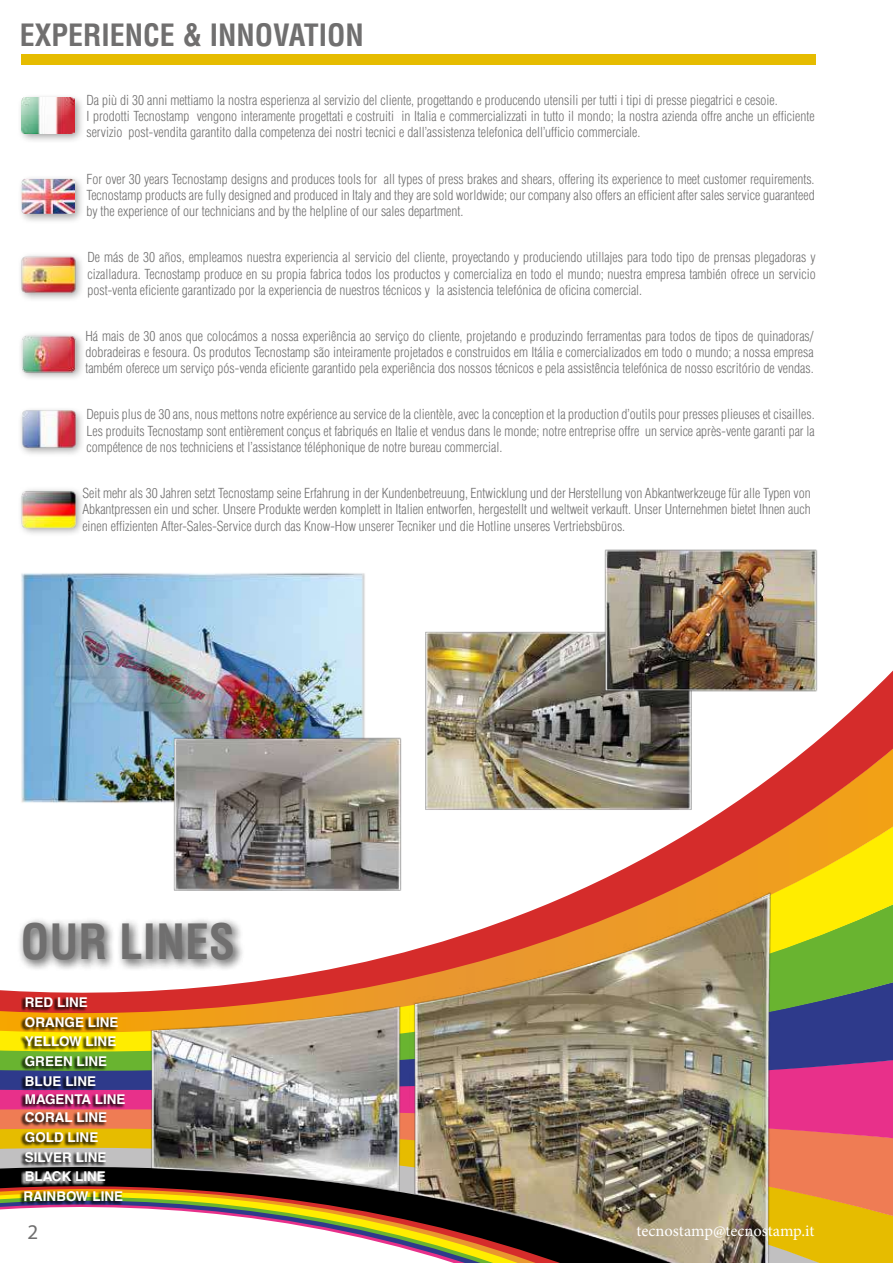
<style>
.page{position:relative;width:893px;height:1263px;background:#fff}
.page>*{position:absolute;margin:0;border:0;box-sizing:border-box;transform-origin:0 0}
.t1{font:700 condensed 47.4px "Helvetica";color:#706f6f}
.t2{font:700 condensed 30px "Helvetica";color:#706f6f}
.t3{font:21px "Myriad Pro";color:#706f6f}
.t4{font:16.5px "Minion Pro";letter-spacing:-.005em;color:#fff}
.t5{font:300 condensed 13.5px/16.2px "Helvetica";color:#706f6f;text-align:justify}
.t6{font:700 13.5px "Helvetica";color:#fff}
</style>
<div class="page">
<img style="left:21px;top:573px;width:344px;height:66px">
<svg style="left:0;top:1164px;width:893px;height:99px"></svg>
<svg style="left:0;top:1092px;width:893px;height:72px"></svg>
<svg style="left:0;top:639px;width:893px;height:390px"></svg>
<div style="left:19px;top:1190px;width:104px;height:15px;background:#000;opacity:.75"></div>
<div style="left:21px;top:1171px;width:85px;height:15px;background:#fff;opacity:.75"></div>
<div style="left:20px;top:1152px;width:87px;height:15px;background:#000;opacity:.75"></div>
<div style="left:20px;top:1131px;width:78px;height:15px;background:#000;opacity:.75"></div>
<div style="left:20px;top:1112px;width:87px;height:15px;background:#000;opacity:.75"></div>
<div style="left:20px;top:1093px;width:106px;height:15px;background:#000;opacity:.75"></div>
<div style="left:21px;top:1075px;width:75px;height:15px;background:#000;opacity:.75"></div>
<div style="left:20px;top:1055px;width:87px;height:15px;background:#000;opacity:.75"></div>
<div style="left:20px;top:1036px;width:96px;height:15px;background:#000;opacity:.75"></div>
<div style="left:20px;top:1016px;width:99px;height:15px;background:#000;opacity:.75"></div>
<div style="left:21px;top:997px;width:67px;height:15px;background:#000;opacity:.75"></div>
<div style="left:17px;top:917px;width:228px;height:55px;background:#000;opacity:.75"></div>
<img style="left:409px;top:885px;width:365px;height:377px">
<img style="left:145px;top:1005px;width:271px;height:189px">
<img style="left:161px;top:722px;width:252px;height:179px">
<img style="left:411px;top:631px;width:294px;height:190px">
<img style="left:593px;top:549px;width:234px;height:148px">
<div style="left:17px;top:93px;width:68px;height:51px;background:#000;opacity:.36"></div>
<img style="left:22px;top:98px;width:53px;height:35px">
<div style="left:17px;top:174px;width:68px;height:50px;background:#000;opacity:.36"></div>
<img style="left:22px;top:178px;width:53px;height:36px">
<div style="left:17px;top:252px;width:68px;height:51px;background:#000;opacity:.36"></div>
<img style="left:18px;top:253px;width:61px;height:43px">
<div style="left:17px;top:331px;width:68px;height:50px;background:#f9f9f9"></div>
<img style="left:21px;top:335px;width:60px;height:42px">
<div style="left:17px;top:406px;width:69px;height:51px;background:#000;opacity:.36"></div>
<img style="left:20px;top:410px;width:58px;height:40px">
<div style="left:17px;top:486px;width:69px;height:51px;background:#000;opacity:.36"></div>
<img style="left:18px;top:488px;width:61px;height:41px">
<img style="left:48px;top:658px;width:279px;height:58px">
<img style="left:453px;top:701px;width:210px;height:43px">
<img style="left:622px;top:598px;width:169px;height:35px">
<img style="left:197px;top:795px;width:180px;height:36px">
<img style="left:169px;top:1081px;width:212px;height:43px">
<img style="left:452px;top:1074px;width:280px;height:57px">
<div style="left:21px;top:54px;width:795px;height:11px;background:#e6bc00"></div>
<h2 class="t2" style="left:20px;top:16px;width:345px">EXPERIENCE &amp; INNOVATION</h2>
<p class="t5" style="left:86px;top:92px;width:730px;text-align:left">Da più di 30 anni mettiamo la nostra esperienza al servizio del cliente, progettando e producendo utensili per tutti i tipi di presse piegatrici e cesoie.<br>I prodotti Tecnostamp vengono interamente progettati e costruiti in Italia e commercializzati in tutto il mondo; la nostra azienda offre anche un efficiente servizio post-vendita garantito dalla competenza dei nostri tecnici e dall’assistenza telefonica dell’ufficio commerciale.</p>
<p class="t5" style="left:86px;top:170px;width:730px">For over 30 years Tecnostamp designs and produces tools for all types of press brakes and shears, offering its experience to meet customer requirements.<br>Tecnostamp products are fully designed and produced in Italy and they are sold worldwide; our company also offers an efficient after sales service guaranteed by the experience of our technicians and by the helpline of our sales department.</p>
<p class="t5" style="left:87px;top:249px;width:730px">De más de 30 años, empleamos nuestra experiencia al servicio del cliente, proyectando y produciendo utillajes para todo tipo de prensas plegadoras y cizalladura. Tecnostamp produce en su propia fabrica todos los productos y comercializa en todo el mundo; nuestra empresa también ofrece un servicio post-venta eficiente garantizado por la experiencia de nuestros técnicos y la asistencia telefónica de oficina comercial.</p>
<p class="t5" style="left:85px;top:327px;width:730px">Há mais de 30 anos que colocámos a nossa experiência ao serviço do cliente, projetando e produzindo ferramentas para todos de tipos de quinadoras/ dobradeiras e fesoura. Os produtos Tecnostamp são inteiramente projetados e construidos em Itália e comercializados em todo o mundo; a nossa empresa também oferece um serviço pós-venda eficiente garantido pela experiência dos nossos técnicos e pela assistência telefónica de nosso escritório de vendas.</p>
<p class="t5" style="left:86px;top:406px;width:730px">Depuis plus de 30 ans, nous mettons notre expérience au service de la clientèle, avec la conception et la production d’outils pour presses plieuses et cisailles.<br>Les produits Tecnostamp sont entièrement conçus et fabriqués en Italie et vendus dans le monde; notre entreprise offre un service après-vente garanti par la compétence de nos techniciens et l’assistance téléphonique de notre bureau commercial.</p>
<p class="t5" style="left:82px;top:485px;width:730px">Seit mehr als 30 Jahren setzt Tecnostamp seine Erfahrung in der Kundenbetreuung, Entwicklung und der Herstellung von Abkantwerkzeuge für alle Typen von Abkantpressen ein und scher. Unsere Produkte werden komplett in Italien entworfen, hergestellt und weltweit verkauft. Unser Unternehmen bietet Ihnen auch einen effizienten After-Sales-Service durch das Know-How unserer Tecniker und die Hotline unseres Vertriebsbüros.</p>
<h1 class="t1" style="left:20px;top:912px;width:216px">OUR LINES</h1>
<p class="t6" style="left:25px;top:994px;width:65px">RED LINE</p>
<p class="t6" style="left:25px;top:1014px;width:95px">ORANGE LINE</p>
<p class="t6" style="left:25px;top:1033px;width:93px">YELLOW LINE</p>
<p class="t6" style="left:25px;top:1053px;width:84px">GREEN LINE</p>
<p class="t6" style="left:25px;top:1073px;width:73px">BLUE LINE</p>
<p class="t6" style="left:25px;top:1091px;width:102px">MAGENTA LINE</p>
<p class="t6" style="left:25px;top:1109px;width:84px">CORAL LINE</p>
<p class="t6" style="left:25px;top:1129px;width:75px">GOLD LINE</p>
<p class="t6" style="left:25px;top:1149px;width:83px">SILVER LINE</p>
<p class="t6" style="left:25px;top:1168px;width:83px">BLACK LINE</p>
<p class="t6" style="left:23px;top:1188px;width:101px">RAINBOW LINE</p>
<h3 class="t3" style="left:28px;top:1219px;width:12px">2</h3>
<p class="t4" style="left:637px;top:1219px;width:179px">tecnostamp@tecnostamp.it</p>
</div>
